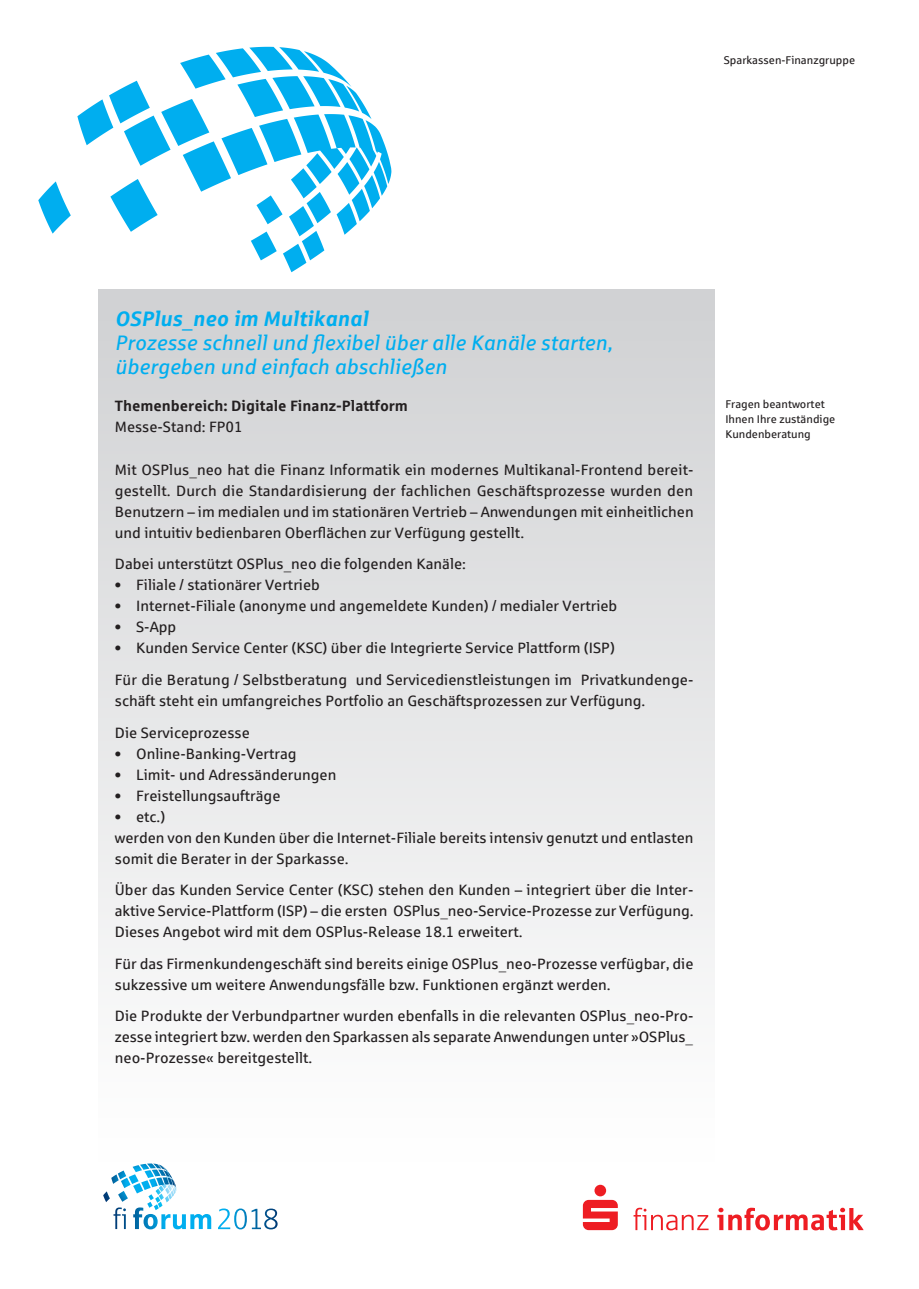
<style>
.page{position:relative;width:919px;height:1289px;background:#fff}
.page>*{position:absolute;margin:0;border:0;box-sizing:border-box;transform-origin:0 0}
.Kopf_Standbezeichnun{font:italic 21px "Sparkasse Rg";color:#00aeef}
.Kopf_Standbezeichnun-2{font:italic 700 21px "Sparkasse Rg";color:#00aeef}
.Fließtext{font:15px/21px "Sparkasse Rg";color:#231f20}
.Fließtext_ohne_Silbe{font:15px/21px "Sparkasse Rg";color:#231f20;text-align:justify}
.Fließtext_Aufzählung{font:15px "Sparkasse Rg";color:#231f20}
.Kopf_Themenbereich{font:700 15px "Sparkasse Rg";color:#231f20}
.Kopf_Cluster_und_Sta{font:15px "Sparkasse Rg";color:#231f20}
.Kontakt_plain{font:11.25px "Sparkasse Rg";color:#231f20}
</style>
<div class="page">
<div style="left:98px;top:289px;width:616px;height:872px;background:linear-gradient(to bottom,#d0d1d3,#fff)"></div>
<svg style="left:38px;top:47px;width:353px;height:225px"></svg>
<svg style="left:133px;top:1163px;width:41px;height:19px"></svg>
<svg style="left:113px;top:1207px;width:164px;height:22px"></svg>
<svg style="left:583px;top:1184px;width:280px;height:46px"></svg>
<p class="Kontakt_plain" style="left:723px;top:53px;width:133px">Sparkassen-Finanzgruppe</p>
<p class="Kopf_Standbezeichnun-2" style="left:115px;top:305px;width:255px">OSPlus_neo im Multikanal</p>
<p class="Kopf_Standbezeichnun" style="left:115px;top:330px;width:499px">Prozesse schnell und flexibel über alle Kanäle starten,</p>
<p class="Kopf_Standbezeichnun" style="left:115px;top:354px;width:333px">übergeben und einfach abschließen</p>
<p class="Kopf_Themenbereich" style="left:115px;top:396px;width:295px">Themenbereich: Digitale Finanz-Plattform</p>
<p class="Kopf_Cluster_und_Sta" style="left:115px;top:417px;width:129px">Messe-Stand: FP01</p>
<p class="Fließtext_ohne_Silbe" style="left:115px;top:459px;width:580px">Mit OSPlus_neo hat die Finanz Informatik ein modernes Multikanal-Frontend bereit&shy;gestellt. Durch die Standardisierung der fachlichen Geschäftsprozesse wurden den Benutzern – im medialen und im stationären Vertrieb – Anwendungen mit einheitlichen und intuitiv bedienbaren Oberflächen zur Verfügung gestellt.</p>
<p class="Fließtext" style="left:115px;top:553px;width:352px">Dabei unterstützt OSPlus_neo die folgenden Kanäle:</p>
<p class="Fließtext_Aufzählung" style="left:115px;top:576px;width:207px">• Filiale / stationärer Vertrieb</p>
<p class="Fließtext_Aufzählung" style="left:115px;top:597px;width:504px">• Internet-Filiale (anonyme und angemeldete Kunden) / medialer Vertrieb</p>
<p class="Fließtext_Aufzählung" style="left:115px;top:618px;width:63px">• S-App</p>
<p class="Fließtext_Aufzählung" style="left:115px;top:639px;width:501px">• Kunden Service Center (KSC) über die Integrierte Service Plattform (ISP)</p>
<p class="Fließtext" style="left:115px;top:669px;width:580px">Für die Beratung / Selbstberatung und Servicedienstleistungen im Privatkundenge&shy;schäft steht ein umfangreiches Portfolio an Geschäftsprozessen zur Verfügung.</p>
<p class="Fließtext" style="left:115px;top:721px;width:136px">Die Serviceprozesse</p>
<p class="Fließtext_Aufzählung" style="left:115px;top:744px;width:183px">• Online-Banking-Vertrag</p>
<p class="Fließtext_Aufzählung" style="left:115px;top:765px;width:223px">• Limit- und Adressänderungen</p>
<p class="Fließtext_Aufzählung" style="left:115px;top:786px;width:167px">• Freistellungsaufträge</p>
<p class="Fließtext_Aufzählung" style="left:115px;top:807px;width:52px">• etc.)</p>
<p class="Fließtext" style="left:115px;top:826px;width:580px">werden von den Kunden über die Internet-Filiale bereits intensiv genutzt und entlasten somit die Berater in der Sparkasse.</p>
<p class="Fließtext" style="left:115px;top:879px;width:580px;text-align:justify">Über das Kunden Service Center (KSC) stehen den Kunden – integriert über die Inter&shy;aktive Service-Plattform (ISP) – die ersten OSPlus_neo-Service-Prozesse zur Verfügung.<br>Dieses Angebot wird mit dem OSPlus-Release 18.1 erweitert.</p>
<p class="Fließtext" style="left:115px;top:952px;width:580px">Für das Firmenkundengeschäft sind bereits einige OSPlus_neo-Prozesse verfügbar, die sukzessive um weitere Anwendungsfälle bzw. Funktionen ergänzt werden.</p>
<p class="Fließtext" style="left:115px;top:1005px;width:580px;text-align:justify">Die Produkte der Verbundpartner wurden ebenfalls in die relevanten OSPlus_neo-Pro&shy;zesse integriert bzw. werden den Sparkassen als separate Anwendungen unter »OSPlus_ neo-Prozesse« bereitgestellt.</p>
<p class="Kontakt_plain" style="left:725px;top:397px;width:101px">Fragen beantwortet</p>
<p class="Kontakt_plain" style="left:725px;top:412px;width:111px">Ihnen Ihre zuständige</p>
<p class="Kontakt_plain" style="left:725px;top:427px;width:87px">Kundenberatung</p>
</div>
